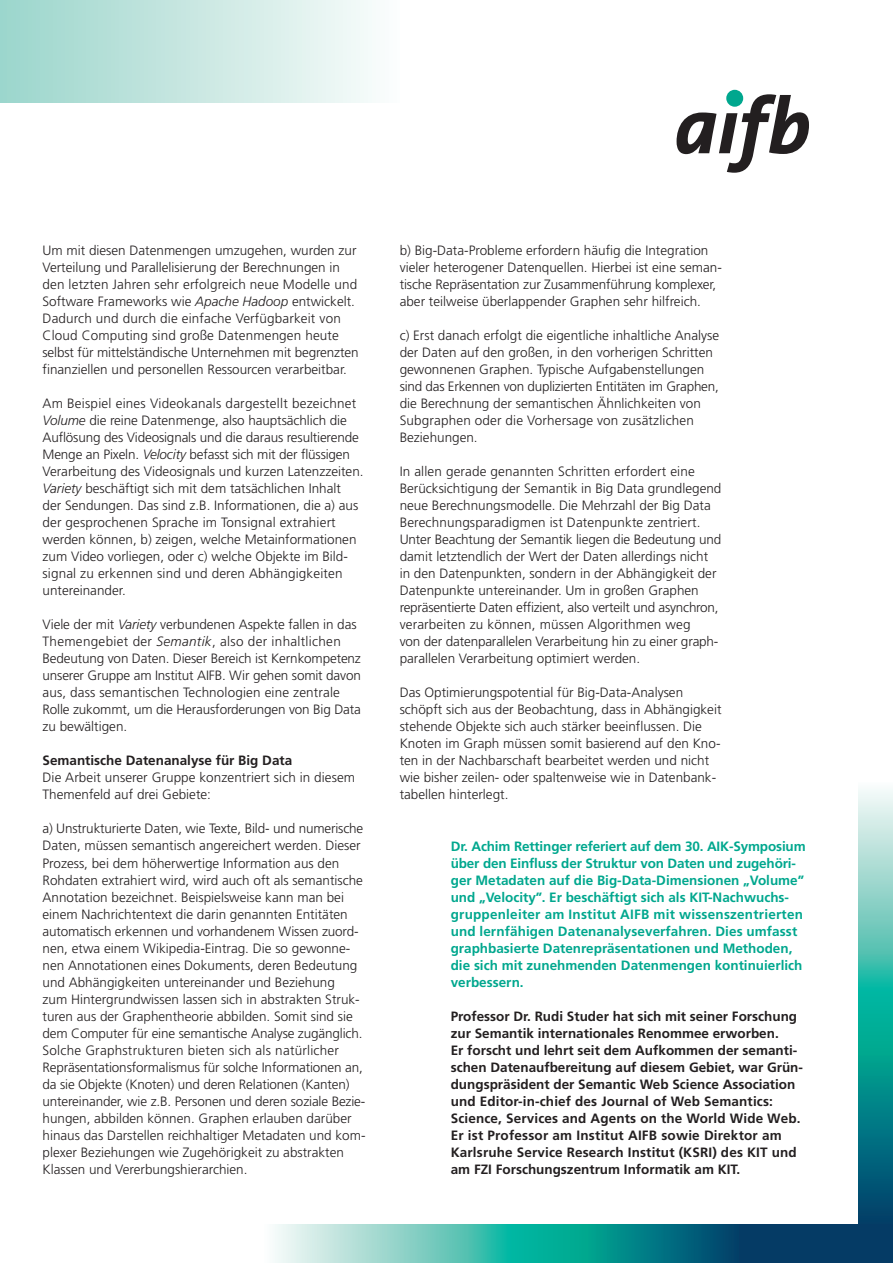
<style>
.page{position:relative;width:893px;height:1263px;background:#fff}
.page>*{position:absolute;margin:0;border:0;box-sizing:border-box;transform-origin:0 0}
.t1{font:300 13.5px/17px "Frutiger LT Std";color:#231f20}
.t2{font:700 13.5px/17px "Frutiger LT Std";color:#231f20}
.t3{font:700 13.5px/17px "Frutiger LT Std";color:#00a78e}
.s1{font-style:italic}
</style>
<div class="page">
<div style="left:0;top:0;width:399px;height:102px;background:linear-gradient(to right,#9bd5cb,#fbfdfc)"></div>
<div style="left:859px;top:1054px;width:34px;height:171px;background:linear-gradient(to bottom,#00a493,#013c6b)"></div>
<svg style="left:859px;top:789px;width:34px;height:266px;background:#6cccbf"></svg>
<div style="left:587px;top:1225px;width:153px;height:38px;background:linear-gradient(to right,#00a493,#013d6c)"></div>
<div style="left:740px;top:1225px;width:153px;height:38px;background:#053b65"></div>
<img style="left:275px;top:1225px;width:313px;height:38px">
<div style="left:726px;top:90px;width:17px;height:17px;background:#00a78e;border-radius:50%"></div>
<svg style="left:677px;top:94px;width:132px;height:79px"></svg>
<p class="t1" style="left:43px;top:243px;width:317px">Um mit diesen Datenmengen umzugehen, wurden zur Verteilung und Parallelisierung der Berechnungen in den letzten Jahren sehr erfolgreich neue Modelle und Software Frameworks wie <span class="s1">Apache Hadoop</span> entwickelt.<br>Dadurch und durch die einfache Verfügbarkeit von Cloud Computing sind große Datenmengen heute selbst für mittelständische Unternehmen mit begrenzten finanziellen und personellen Ressourcen verarbeitbar.</p>
<p class="t1" style="left:43px;top:396px;width:323px">Am Beispiel eines Videokanals dargestellt bezeichnet <span class="s1">Volume</span> die reine Datenmenge, also hauptsächlich die Auflösung des Videosignals und die daraus resultierende Menge an Pixeln. <span class="s1">Velocity</span> befasst sich mit der flüssigen Verarbeitung des Videosignals und kurzen Latenzzeiten.<br><span class="s1">Variety</span> beschäftigt sich mit dem tatsächlichen Inhalt<br>der Sendungen. Das sind z.B. Informationen, die a) aus der gesprochenen Sprache im Tonsignal extrahiert werden können, b) zeigen, welche Metainformationen zum Video vorliegen, oder c) welche Objekte im Bild - signal zu erkennen sind und deren Abhängigkeiten untereinander.</p>
<p class="t1" style="left:43px;top:617px;width:320px">Viele der mit <span class="s1">Variety</span> verbundenen Aspekte fallen in das Themengebiet der <span class="s1">Semantik</span>, also der inhaltlichen Bedeutung von Daten. Dieser Bereich ist Kernkompetenz unserer Gruppe am Institut AIFB. Wir gehen somit davon aus, dass semantischen Technologien eine zentrale Rolle zukommt, um die Herausforderungen von Big Data zu bewältigen.</p>
<p class="t2" style="left:43px;top:753px;width:251px">Semantische Datenanalyse für Big Data</p>
<p class="t1" style="left:43px;top:770px;width:314px">Die Arbeit unserer Gruppe konzentriert sich in diesem<br>Themenfeld auf drei Gebiete:</p>
<p class="t1" style="left:43px;top:821px;width:324px">a) Unstrukturierte Daten, wie Texte, Bild- und numerische Daten, müssen semantisch angereichert werden. Dieser Prozess, bei dem höherwertige Information aus den Rohdaten extrahiert wird, wird auch oft als semantische Annotation bezeichnet. Beispielsweise kann man bei einem Nachrichtentext die darin genannten Entitäten automatisch erkennen und vorhandenem Wissen zuord&shy;nen, etwa einem Wikipedia-Eintrag. Die so gewonne&shy;nen Annotationen eines Dokuments, deren Bedeutung und Abhängigkeiten untereinander und Beziehung<br>zum Hintergrundwissen lassen sich in abstrakten Struk&shy;turen aus der Graphentheorie abbilden. Somit sind sie dem Computer für eine semantische Analyse zugänglich.<br>Solche Graphstrukturen bieten sich als natürlicher Repräsentationsformalismus für solche Informationen an, da sie Objekte (Knoten) und deren Relationen (Kanten) untereinander, wie z.B. Personen und deren soziale Bezie&shy;hungen, abbilden können. Graphen erlauben darüber hinaus das Darstellen reichhaltiger Metadaten und kom&shy;plexer Beziehungen wie Zugehörigkeit zu abstrakten Klassen und Vererbungshierarchien.</p>
<p class="t1" style="left:400px;top:243px;width:324px">b) Big-Data-Probleme erfordern häufig die Integration vieler heterogener Datenquellen. Hierbei ist eine seman&shy;tische Repräsentation zur Zusammenführung komplexer, aber teilweise überlappender Graphen sehr hilfreich.</p>
<p class="t1" style="left:400px;top:328px;width:321px">c) Erst danach erfolgt die eigentliche inhaltliche Analyse der Daten auf den großen, in den vorherigen Schritten gewonnenen Graphen. Typische Aufgabenstellungen sind das Erkennen von duplizierten Entitäten im Graphen, die Berechnung der semantischen Ähnlichkeiten von Subgraphen oder die Vorhersage von zusätzlichen Beziehungen.</p>
<p class="t1" style="left:400px;top:464px;width:323px">In allen gerade genannten Schritten erfordert eine Berücksichtigung der Semantik in Big Data grundlegend neue Berechnungsmodelle. Die Mehrzahl der Big Data Berechnungsparadigmen ist Datenpunkte zentriert.<br>Unter Beachtung der Semantik liegen die Bedeutung und damit letztendlich der Wert der Daten allerdings nicht in den Datenpunkten, sondern in der Abhängigkeit der Datenpunkte untereinander. Um in großen Graphen repräsentierte Daten effizient, also verteilt und asynchron, verarbeiten zu können, müssen Algorithmen weg<br>von der datenparallelen Verarbeitung hin zu einer graph - parallelen Verarbeitung optimiert werden.</p>
<p class="t1" style="left:400px;top:685px;width:323px">Das Optimierungspotential für Big-Data-Analysen schöpft sich aus der Beobachtung, dass in Abhängigkeit stehende Objekte sich auch stärker beeinflussen. Die Knoten im Graph müssen somit basierend auf den Kno&shy;ten in der Nachbarschaft bearbeitet werden und nicht wie bisher zeilen- oder spaltenweise wie in Datenbank&shy;tabellen hinterlegt.</p>
<p class="t3" style="left:451px;top:838px;width:356px">Dr. Achim Rettinger referiert auf dem 30. AIK-Symposium über den Einfluss der Struktur von Daten und zugehöri&shy;ger Meta daten auf die Big-Data-Dimensionen „Volume” und „Velocity”. Er beschäftigt sich als KIT-Nachwuchs&shy;gruppenleiter am Institut AIFB mit wissenszentrierten und lernfähigen Datenanalyse verfahren. Dies umfasst graphbasierte Datenrepräsentationen und Methoden, die sich mit zunehmenden Datenmengen kontinuierlich verbessern.</p>
<p class="t2" style="left:451px;top:1008px;width:354px">Professor Dr. Rudi Studer hat sich mit seiner Forschung zur Semantik internationales Renommee erworben.<br>Er forscht und lehrt seit dem Aufkommen der semanti&shy;schen Datenaufbereitung auf diesem Gebiet, war Grün&shy;dungspräsident der Semantic Web Science Association und Editor-in-chief des Journal of Web Semantics:<br>Science, Services and Agents on the World Wide Web.<br>Er ist Professor am Institut AIFB sowie Direktor am Karlsruhe Service Research Institut (KSRI) des KIT und am FZI Forschungszentrum Informatik am KIT.</p>
</div>
